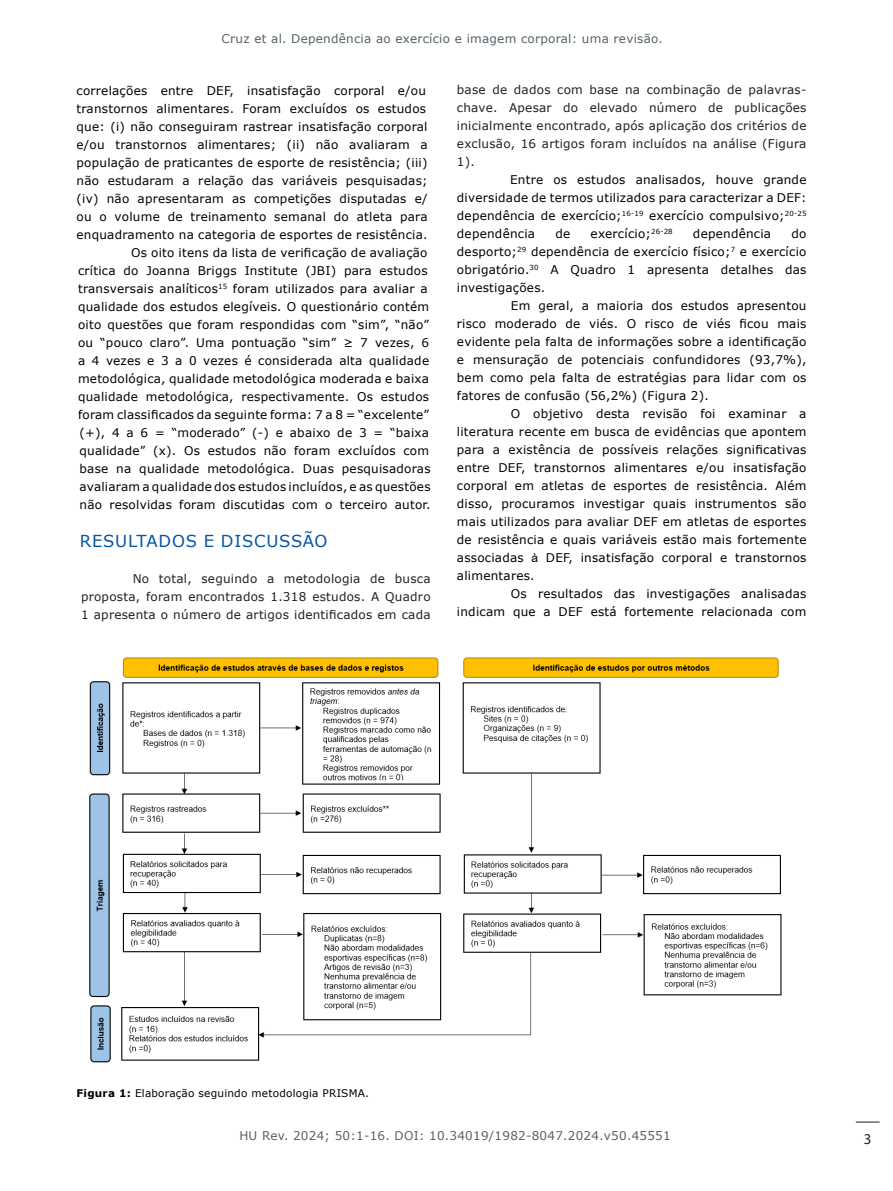
<style>
.page{position:relative;width:893px;height:1191px;background:#fff}
.page>*{position:absolute;margin:0;border:0;box-sizing:border-box;transform-origin:0 0}
.n_titulos{font:16.5px "Verdana";letter-spacing:.045em;color:#0356a4}
.t1{font:15px "Myriad Pro";color:#231f20}
.t2{font:12px/18px "Verdana";letter-spacing:.02em;color:#000;text-align:justify}
.t3{font:12px/18px "Verdana";letter-spacing:.02em;color:#231f20;text-align:justify}
.t4{font:12px "Verdana";letter-spacing:.02em;color:#556268}
.t5{font:12px "Verdana";color:#636366}
.t6{font:10.5px "Verdana";letter-spacing:.02em;color:#000}
.s1{font-family:"Arial"}
.s2{font-weight:700}
</style>
<div class="page">
<svg style="left:856px;top:1121px;width:24px;height:1px"></svg>
<img style="left:89px;top:657px;width:693px;height:406px">
<p class="t4" style="left:222px;top:31px;width:443px">Cruz et al. Dependência ao exercício e imagem corporal: uma revisão.</p>
<p class="t5" style="left:280px;top:34px;width:335px">Pinhati et al. Health literacy and blood pressure control</p>
<p class="t2" style="left:77px;top:81px;width:353px;text-align:left">correlações entre DEF, insatisfação corporal e/ou transtornos alimentares. Foram excluídos os estudos que: (i) não conseguiram rastrear insatisfação corporal e/ou transtornos alimentares; (ii) não avaliaram a população de praticantes de esporte de resistência; (iii) não estudaram a relação das variáveis pesquisadas; (iv) não apresentaram as competições disputadas e/ ou o volume de treinamento semanal do atleta para enquadramento na categoria de esportes de resistência.</p>
<p class="t2" style="left:78px;top:243px;width:354px;text-align:left;text-indent:53px">Os oito itens da lista de verificação de avaliação crítica do Joanna Briggs Institute (JBI) para estudos transversais analíticos<sup>15</sup> foram utilizados para avaliar a qualidade dos estudos elegíveis. O questionário contém oito questões que foram respondidas com “sim”, “não” ou “pouco claro”. Uma pontuação “sim” ≥ 7 vezes, 6 a 4 vezes e 3 a 0 vezes é considerada alta qualidade metodológica, qualidade metodológica moderada e baixa qualidade metodológica, respectivamente. Os estudos foram classificados da seguinte forma: 7 a 8 = “excelente” (+), 4 a 6 = “moderado” (-) e abaixo de 3 = “baixa qualidade” (x). Os estudos não foram excluídos com base na qualidade metodológica. Duas pesquisadoras avaliaram a qualidade dos estudos incluídos, e as questões não resolvidas foram discutidas com o terceiro autor.</p>
<p class="n_titulos" style="left:80px;top:529px;width:249px">RESULTADOS E DISCUSSÃO</p>
<p class="t3" style="left:81px;top:569px;width:351px;text-indent:52px">No total, seguindo a metodologia de busca proposta, foram encontrados 1.318 estudos. A Quadro 1 apresenta o número de artigos identificados em cada</p>
<p class="t3" style="left:457px;top:81px;width:351px">base de dados com base na combinação de palavras&shy;chave. Apesar do elevado número de publicações inicialmente encontrado, após aplicação dos critérios de exclusão, 16 artigos foram incluídos na análise (Figura 1).</p>
<p class="t2" style="left:457px;top:171px;width:351px;text-indent:53px">Entre os estudos analisados, houve grande diversidade de termos utilizados para caracterizar a DEF: dependência de exercício;<sup>16-19</sup> exercício compulsivo;<sup>20-25 </sup>dependência</p>
<p class="t2" style="left:555px;top:225px;width:16px">de</p>
<p class="t2" style="left:591px;top:225px;width:84px">exercício;<sup>26-28</sup></p>
<p class="t2" style="left:693px;top:225px;width:80px">dependência</p>
<p class="t2" style="left:457px;top:225px;width:351px;text-indent:335px">do desporto;<sup>29</sup> dependência de exercício físico;<sup>7</sup> e exercício obrigatório.<sup>30</sup> A Quadro 1 apresenta detalhes das investigações.</p>
<p class="t2" style="left:457px;top:297px;width:351px;text-indent:54px">Em geral, a maioria dos estudos apresentou risco moderado de viés. O risco de viés ficou mais evidente pela falta de informações sobre a identificação e mensuração de potenciais confundidores (93,7%), bem como pela falta de estratégias para lidar com os fatores de confusão (56,2%) (Figura 2).</p>
<p class="t2" style="left:457px;top:405px;width:351px;text-indent:54px">O objetivo desta revisão foi examinar a literatura recente em busca de evidências que apontem para a existência de possíveis relações significativas entre DEF, transtornos alimentares e/ou insatisfação corporal em atletas de esportes de resistência. Além disso, procuramos investigar quais instrumentos são mais utilizados para avaliar DEF em atletas de esportes de resistência e quais variáveis estão mais fortemente associadas <span class="s1">à</span> DEF, insatisfação corporal e transtornos alimentares.</p>
<p class="t2" style="left:457px;top:585px;width:351px;text-align:right">Os resultados das investigações analisadas<br>indicam que a DEF está fortemente relacionada com</p>
<p class="t6" style="left:77px;top:1086px;width:294px"><span class="s2">Figura 1:</span> Elaboração seguindo metodologia PRISMA.</p>
<p class="t4" style="left:239px;top:1127px;width:433px">HU Rev. 2024; 50:1-16. DOI: 10.34019/1982-8047.2024.v50.45551</p>
<p class="t5" style="left:226px;top:1131px;width:442px">HU rev. 2019; 45(1):13-21. DOI: 10.34019/1982-8047.2019.v45.16970</p>
<p class="t1" style="left:864px;top:1129px;width:9px">3</p>
</div>
